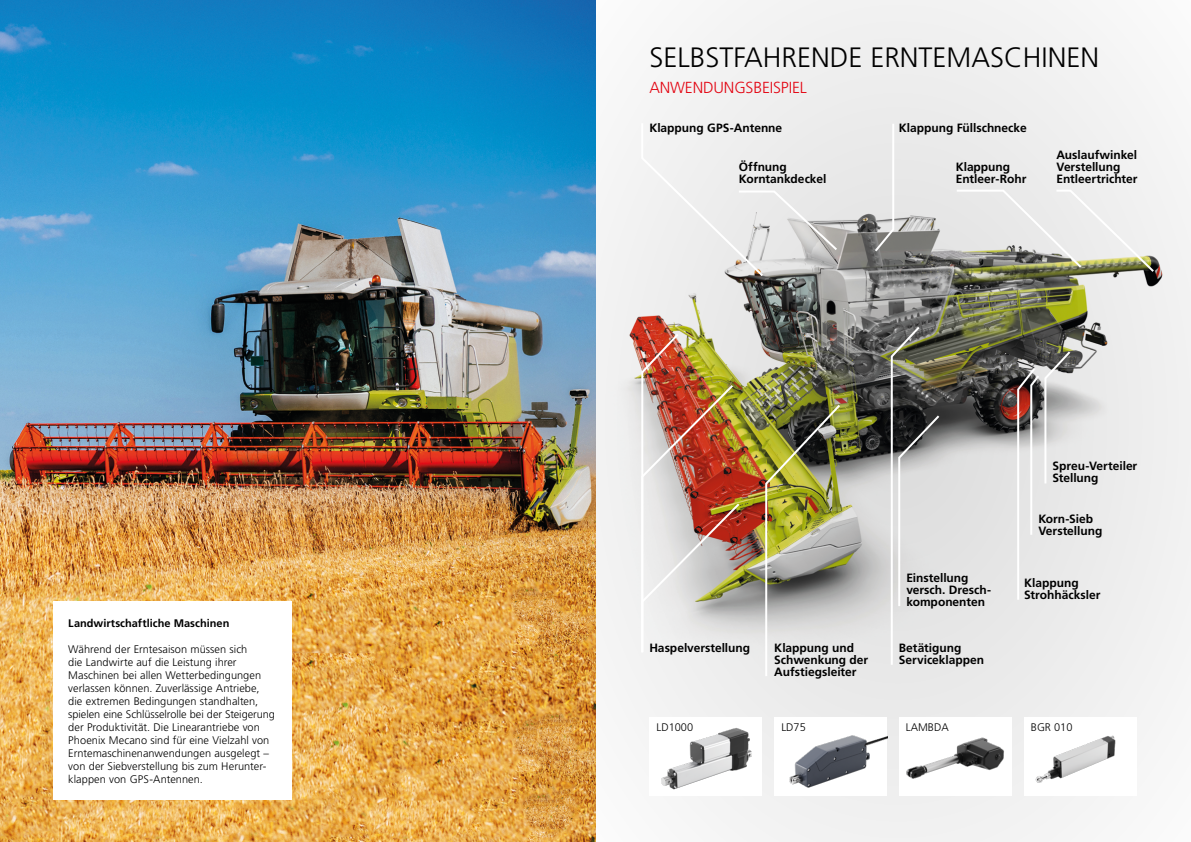
<style>
.page{position:relative;width:1191px;height:842px;background:#fff}
.page>*{position:absolute;margin:0;border:0;box-sizing:border-box;transform-origin:0 0}
.t1{font:300 28px "Frutiger LT Std";color:#000}
.t2{font:300 16px "Frutiger LT Std";letter-spacing:-.01em;color:#e30613}
.t3{font:700 12px/12px "Frutiger LT Std";color:#000}
.t4{font:300 11px/13px "Frutiger LT Std";color:#000}
.t5{font:700 11px "Frutiger LT Std";color:#000}
</style>
<div class="page">
<div style="left:595px;top:0;width:596px;height:842px;background:#f2f2f2"></div>
<img style="left:649px;top:717px;width:113px;height:78px">
<img style="left:774px;top:717px;width:113px;height:78px">
<div style="left:1024px;top:717px;width:113px;height:78px;background:#fff"></div>
<img style="left:1035px;top:735px;width:81px;height:48px">
<img style="left:899px;top:717px;width:113px;height:78px">
<img style="left:0;top:0;width:595px;height:842px">
<img style="left:595px;top:195px;width:568px;height:477px">
<svg style="left:640px;top:124px;width:199px;height:154px"></svg>
<svg style="left:873px;top:124px;width:22px;height:130px"></svg>
<svg style="left:954px;top:190px;width:202px;height:84px"></svg>
<img style="left:764px;top:403px;width:78px;height:273px">
<svg style="left:889px;top:325px;width:52px;height:342px"></svg>
<svg style="left:1016px;top:349px;width:56px;height:253px"></svg>
<div style="left:54px;top:601px;width:238px;height:198px;background:#fff"></div>
<img style="left:640px;top:332px;width:101px;height:322px">
<p class="t5" style="left:68px;top:616px;width:163px">Landwirtschaftliche Maschinen</p>
<p class="t4" style="left:68px;top:642px;width:208px">Während der Erntesaison müssen sich<br>die Landwirte auf die Leistung ihrer Maschinen bei allen Wetterbedingungen verlassen können. Zuverlässige Antriebe, die extremen Bedingungen standhalten, spielen eine Schlüsselrolle bei der Steigerung der Produktivität. Die Linearantriebe von Phoenix Mecano sind für eine Vielzahl von Erntemaschinenanwendungen ausgelegt – von der Siebverstellung bis zum Herunter&shy;klappen von GPS-Antennen.</p>
<h1 class="t1" style="left:649px;top:42px;width:451px">SELBSTFAHRENDE ERNTEMASCHINEN</h1>
<h2 class="t2" style="left:649px;top:79px;width:159px">ANWENDUNGSBEISPIEL</h2>
<p class="t3" style="left:649px;top:122px;width:134px">Klappung GPS-Antenne</p>
<p class="t3" style="left:739px;top:161px;width:89px">Öffnung<br>Korntankdeckel</p>
<p class="t3" style="left:899px;top:122px;width:129px">Klappung Füllschnecke</p>
<p class="t3" style="left:955px;top:161px;width:72px">Klappung<br>Entleer-Rohr</p>
<p class="t3" style="left:1056px;top:149px;width:83px">Auslaufwinkel<br>Verstellung<br>Entleertrichter</p>
<p class="t3" style="left:649px;top:642px;width:102px">Haspelverstellung</p>
<p class="t3" style="left:774px;top:642px;width:95px">Klappung und<br>Schwenkung der<br>Aufstiegsleiter</p>
<p class="t3" style="left:906px;top:572px;width:85px">Einstellung versch. Dresch&shy;komponenten</p>
<p class="t3" style="left:899px;top:642px;width:87px">Betätigung<br>Serviceklappen</p>
<p class="t3" style="left:1052px;top:460px;width:86px">Spreu-Verteiler<br>Stellung</p>
<p class="t3" style="left:1038px;top:513px;width:65px">Korn-Sieb<br>Verstellung</p>
<p class="t3" style="left:1024px;top:577px;width:78px">Klappung<br>Strohhäcksler</p>
<p class="t4" style="left:656px;top:720px;width:38px">LD1000</p>
<p class="t4" style="left:781px;top:720px;width:26px">LD75</p>
<p class="t4" style="left:1031px;top:720px;width:43px">BGR 010</p>
<p class="t4" style="left:906px;top:720px;width:44px">LAMBDA</p>
</div>
